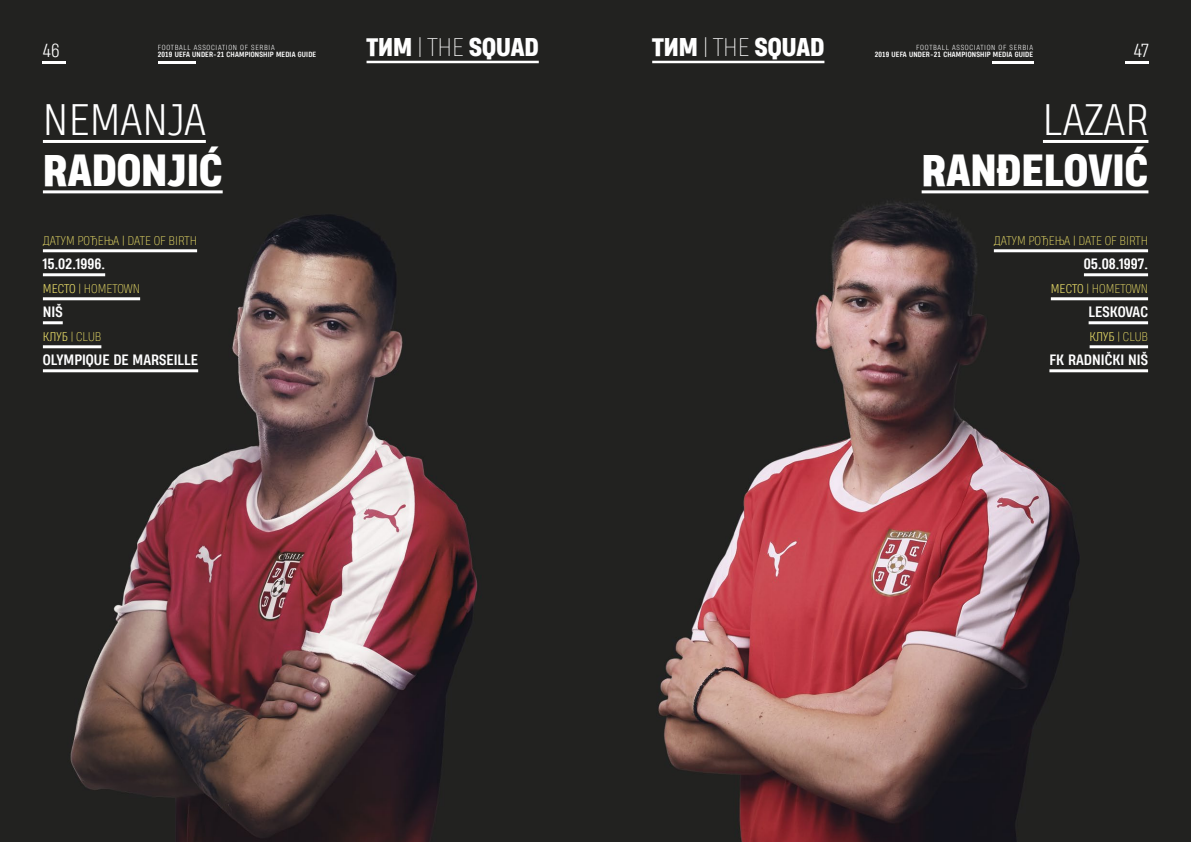
<style>
.page{position:relative;width:1191px;height:842px;background:#fff}
.page>*{position:absolute;margin:0;border:0;box-sizing:border-box;transform-origin:0 0}
.t1{font:500 42px "Heading Pro";color:#fff}
.t2{font:500 42px "Heading Pro";color:#fff}
.t3{font:500 24px "Heading Pro";color:#fff}
.t4{font:500 18px "Heading Pro";color:#fff}
.t5{font:500 14px "Heading Pro";color:#fff}
.t6{font:500 12px "Heading Pro";color:#ecdf68}
.t7{font:500 7px "Heading Pro";letter-spacing:.025em;color:#fff}
.t8{font:500 7px "Heading Pro";letter-spacing:.1em;color:#fff}
.s1{font-style:inherit}
</style>
<div class="page">
<img style="left:595px;top:0;width:596px;height:842px">
<svg style="left:0;top:0;width:595px;height:842px;background:#3d3130"></svg>
<hr style="left:43px;top:140px;width:163px;height:3px;background:#fff">
<hr style="left:43px;top:190px;width:180px;height:3px;background:#fff">
<hr style="left:43px;top:249px;width:154px;height:3px;background:#fff">
<hr style="left:43px;top:273px;width:62px;height:3px;background:#fff">
<hr style="left:43px;top:297px;width:97px;height:3px;background:#fff">
<hr style="left:43px;top:321px;width:20px;height:3px;background:#fff">
<hr style="left:43px;top:345px;width:58px;height:3px;background:#fff">
<hr style="left:43px;top:369px;width:155px;height:3px;background:#fff">
<hr style="left:1043px;top:140px;width:105px;height:3px;background:#fff">
<hr style="left:921px;top:190px;width:227px;height:3px;background:#fff">
<hr style="left:994px;top:249px;width:154px;height:3px;background:#fff">
<hr style="left:1084px;top:273px;width:64px;height:3px;background:#fff">
<hr style="left:1050px;top:297px;width:98px;height:3px;background:#fff">
<hr style="left:1088px;top:321px;width:60px;height:3px;background:#fff">
<hr style="left:1089px;top:345px;width:59px;height:3px;background:#fff">
<hr style="left:1049px;top:369px;width:99px;height:3px;background:#fff">
<hr style="left:992px;top:61px;width:41px;height:2px;background:#fff">
<hr style="left:1125px;top:61px;width:24px;height:2px;background:#fff">
<hr style="left:652px;top:61px;width:172px;height:2px;background:#fff">
<hr style="left:158px;top:61px;width:38px;height:2px;background:#fff">
<hr style="left:43px;top:61px;width:23px;height:2px;background:#fff">
<hr style="left:366px;top:61px;width:173px;height:2px;background:#fff">
<h3 class="t4" style="left:43px;top:40px;width:18px">46</h3>
<p class="t7" style="left:158px;top:50px;width:160px">2019 UEFA UNDER-21 CHAMPIONSHIP MEDIA GUIDE</p>
<p class="t8" style="left:158px;top:43px;width:118px">FOOTBALL ASSOCIATION OF SERBIA</p>
<h1 class="t2" style="left:43px;top:96px;width:164px">NEMANJA</h1>
<h1 class="t1" style="left:43px;top:143px;width:181px">RADONJIĆ</h1>
<p class="t6" style="left:43px;top:233px;width:156px">ДАТУМ РОЂЕЊА | DATE OF BIRTH</p>
<p class="t5" style="left:43px;top:255px;width:64px">15.02.1996.</p>
<p class="t6" style="left:43px;top:281px;width:99px"><span class="s1">МЕСТО</span> | HOMETOWN</p>
<p class="t5" style="left:43px;top:303px;width:21px">NIŠ</p>
<p class="t6" style="left:43px;top:329px;width:60px"><span class="s1">КЛУБ</span> | CLUB</p>
<p class="t5" style="left:43px;top:351px;width:157px">OLYMPIQUE DE MARSEILLE</p>
<h2 class="t3" style="left:366px;top:32px;width:174px">ТИМ <span class="s1">| THE</span> SQUAD</h2>
<h2 class="t3" style="left:652px;top:32px;width:174px">ТИМ <span class="s1">| THE</span> SQUAD</h2>
<p class="t7" style="left:874px;top:50px;width:160px">2019 UEFA UNDER-21 CHAMPIONSHIP MEDIA GUIDE</p>
<h3 class="t4" style="left:1133px;top:40px;width:16px">47</h3>
<p class="t8" style="left:916px;top:43px;width:118px">FOOTBALL ASSOCIATION OF SERBIA</p>
<h1 class="t2" style="left:1043px;top:96px;width:107px">LAZAR</h1>
<h1 class="t1" style="left:921px;top:143px;width:228px">RANĐELOVIĆ</h1>
<p class="t6" style="left:994px;top:233px;width:156px">ДАТУМ РОЂЕЊА | DATE OF BIRTH</p>
<p class="t5" style="left:1084px;top:255px;width:66px">05.08.1997.</p>
<p class="t6" style="left:1050px;top:281px;width:99px"><span class="s1">МЕСТО</span> | HOMETOWN</p>
<p class="t5" style="left:1088px;top:303px;width:61px">LESKOVAC</p>
<p class="t6" style="left:1089px;top:329px;width:60px"><span class="s1">КЛУБ</span> | CLUB</p>
<p class="t5" style="left:1049px;top:351px;width:100px">FK RADNIČKI NIŠ</p>
</div>
